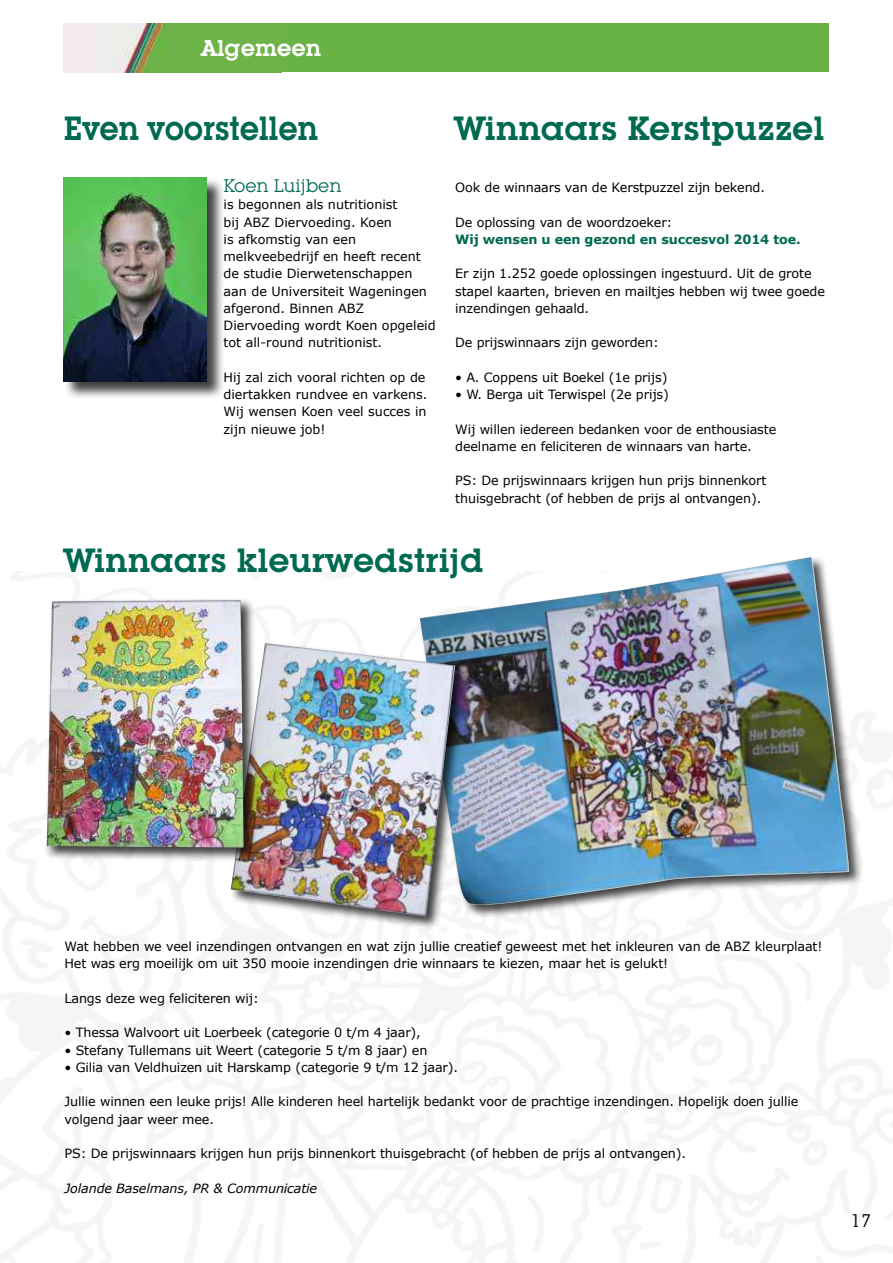
<style>
.page{position:relative;width:893px;height:1263px;background:#fff}
.page>*{position:absolute;margin:0;border:0;box-sizing:border-box;transform-origin:0 0}
.t1{font:600 33px "Lubalin Graph IT Cby BT";color:#006a51}
.t2{font:600 33px "Lubalin Graph IT Cby BT";color:#006a51;scale:.92 1}
.t3{font:600 22.5px "Lubalin Graph IT Cby BT";color:#fff}
.t4{font:18px "Lubalin Graph IT Cby BT";color:#006a51}
.t5{font:18px "Lubalin Graph IT Cby BT";color:#000}
.t6{font:12.75px/17.2px "Verdana";letter-spacing:-.01em;color:#000}
.t7{font:700 12.75px "Verdana";letter-spacing:-.01em;color:#006a51}
.t8{font:italic 12.75px "Verdana";letter-spacing:-.01em;color:#000}
</style>
<div class="page">
<div style="left:418px;top:555px;width:445px;height:364px;background:#000;opacity:.75"></div>
<img style="left:420px;top:557px;width:429px;height:350px">
<div style="left:229px;top:642px;width:240px;height:288px;background:#000;opacity:.75"></div>
<img style="left:231px;top:643px;width:224px;height:274px">
<div style="left:45px;top:597px;width:213px;height:265px;background:#000;opacity:.75"></div>
<img style="left:47px;top:600px;width:197px;height:248px">
<div style="left:64px;top:177px;width:161px;height:223px;background:#000;opacity:.75"></div>
<img style="left:64px;top:177px;width:143px;height:205px">
<div style="left:154px;top:23px;width:675px;height:49px;background:#69b345"></div>
<img style="left:64px;top:23px;width:103px;height:49px">
<h2 class="t3" style="left:201px;top:39px;width:121px">Algemeen</h2>
<h1 class="t2" style="left:64px;top:115px;width:278px">Even voorstellen</h1>
<h3 class="t4" style="left:224px;top:179px;width:120px">Koen Luijben</h3>
<p class="t6" style="left:224px;top:197px;width:214px">is begonnen als nutritionist<br>bij ABZ Diervoeding. Koen<br>is afkomstig van een melkveebedrijf en heeft recent de studie Dierwetenschappen aan de Universiteit Wageningen afgerond. Binnen ABZ<br>Diervoeding wordt Koen opgeleid tot all-round nutritionist.</p>
<p class="t6" style="left:224px;top:369px;width:205px">Hij zal zich vooral richten op de diertakken rundvee en varkens.<br>Wij wensen Koen veel succes in zijn nieuwe job!</p>
<h1 class="t1" style="left:454px;top:115px;width:371px">Winnaars Kerstpuzzel</h1>
<p class="t6" style="left:455px;top:179px;width:311px">Ook de winnaars van de Kerstpuzzel zijn bekend.</p>
<p class="t6" style="left:455px;top:214px;width:219px">De oplossing van de woordzoeker:</p>
<p class="t7" style="left:455px;top:231px;width:347px">Wij wensen u een gezond en succesvol 2014 toe.</p>
<p class="t6" style="left:455px;top:266px;width:371px">Er zijn 1.252 goede oplossingen ingestuurd. Uit de grote stapel kaarten, brieven en mailtjes hebben wij twee goede inzendingen gehaald.</p>
<p class="t6" style="left:455px;top:335px;width:205px">De prijswinnaars zijn geworden:</p>
<p class="t6" style="left:455px;top:369px;width:214px">• A. Coppens uit Boekel (1e prijs)</p>
<p class="t6" style="left:455px;top:386px;width:215px">• W. Berga uit Terwispel (2e prijs)</p>
<p class="t6" style="left:455px;top:421px;width:323px">Wij willen iedereen bedanken voor de enthousiaste deelname en feliciteren de winnaars van harte.</p>
<p class="t6" style="left:455px;top:473px;width:313px">PS: De prijswinnaars krijgen hun prijs binnenkort thuisgebracht (of hebben de prijs al ontvangen).</p>
<h1 class="t1" style="left:64px;top:547px;width:421px">Winnaars kleurwedstrijd</h1>
<p class="t6" style="left:65px;top:938px;width:759px">Wat hebben we veel inzendingen ontvangen en wat zijn jullie creatief geweest met het inkleuren van de ABZ kleurplaat!<br>Het was erg moeilijk om uit 350 mooie inzendingen drie winnaars te kiezen, maar het is gelukt!</p>
<p class="t6" style="left:65px;top:990px;width:196px">Langs deze weg feliciteren wij:</p>
<p class="t6" style="left:65px;top:1025px;width:358px">• Thessa Walvoort uit Loerbeek (categorie 0 t/m 4 jaar),</p>
<p class="t6" style="left:65px;top:1042px;width:364px">• Stefany Tullemans uit Weert (categorie 5 t/m 8 jaar) en</p>
<p class="t6" style="left:65px;top:1059px;width:395px">• Gilia van Veldhuizen uit Harskamp (categorie 9 t/m 12 jaar).</p>
<p class="t6" style="left:65px;top:1094px;width:735px">Jullie winnen een leuke prijs! Alle kinderen heel hartelijk bedankt voor de prachtige inzendingen. Hopelijk doen jullie volgend jaar weer mee.</p>
<p class="t6" style="left:65px;top:1145px;width:623px">PS: De prijswinnaars krijgen hun prijs binnenkort thuisgebracht (of hebben de prijs al ontvangen).</p>
<p class="t8" style="left:65px;top:1180px;width:254px">Jolande Baselmans, PR &amp; Communicatie</p>
<h3 class="t5" style="left:851px;top:1214px;width:22px">17</h3>
</div>
